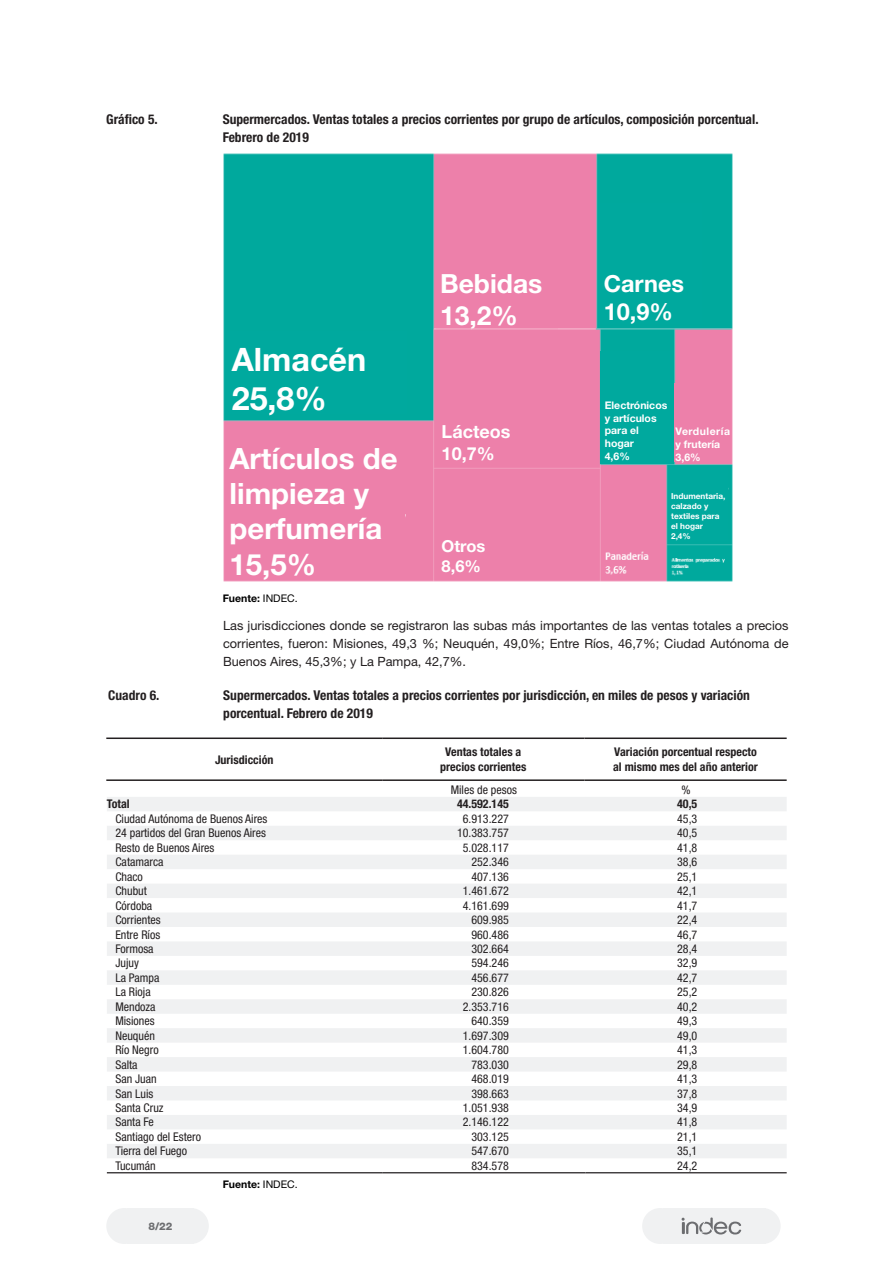
<style>
.page{position:relative;width:893px;height:1263px;background:#fff}
.page>*{position:absolute;margin:0;border:0;box-sizing:border-box;transform-origin:0 0}
.t1{font:700 32.25px "Helvetica Neue LT Std";color:#fff}
.t2{font:700 29.4px/35.2px "Helvetica Neue LT Std";color:#fff}
.t3{font:700 26.4px "Helvetica Neue LT Std";color:#fff}
.t4{font:700 23.55px "Helvetica Neue LT Std";color:#fff}
.t5{font:700 18px "Helvetica Neue LT Std";color:#fff}
.t6{font:700 16.5px "Helvetica Neue LT Std";color:#fff}
.t7{font:700 condensed 13.5px/18px "Helvetica Neue LT Std";color:#231f20}
.t8{font:12.75px/18px "Helvetica Neue LT Std";color:#231f20;text-align:justify}
.t9{font:condensed 12px "Helvetica Neue LT Std";color:#231f20}
.t10{font:700 condensed 12px "Helvetica Neue LT Std";color:#231f20}
.t11{font:700 10.5px/12.6px "Helvetica Neue LT Std";color:#fff}
.t12{font:700 10.5px "Helvetica Neue LT Std";color:#000}
.t13{font:800 10.5px "Helvetica Neue LT Std";color:#6c6d70}
.t14{font:700 8.25px/9.9px "Helvetica Neue LT Std";color:#fff}
.s1{font-weight:400}
</style>
<div class="page">
<div style="left:642px;top:1208px;width:36px;height:36px;background:#f0f1f2;border-radius:50%"></div>
<div style="left:106px;top:1208px;width:36px;height:36px;background:#f0f1f2;border-radius:50%"></div>
<div style="left:745px;top:1208px;width:36px;height:36px;background:#f0f1f2;border-radius:50%"></div>
<div style="left:173px;top:1208px;width:36px;height:36px;background:#f0f1f2;border-radius:50%"></div>
<div style="left:663px;top:1208px;width:103px;height:36px;background:#f0f1f2"></div>
<div style="left:127px;top:1208px;width:67px;height:36px;background:#f0f1f2"></div>
<svg style="left:682px;top:1217px;width:59px;height:17px"></svg>
<svg style="left:107px;top:797px;width:680px;height:361px;fill:#f2f3f4"></svg>
<hr style="left:107px;top:1172px;width:275px;height:1px;background:#231f20">
<hr style="left:382px;top:1172px;width:203px;height:1px;background:#231f20">
<hr style="left:585px;top:1172px;width:202px;height:1px;background:#231f20">
<hr style="left:106px;top:737px;width:276px;height:2px;background:#231f20">
<hr style="left:382px;top:737px;width:202px;height:2px;background:#231f20">
<hr style="left:584px;top:737px;width:203px;height:2px;background:#231f20">
<hr style="left:106px;top:779px;width:276px;height:2px;background:#231f20">
<hr style="left:382px;top:779px;width:202px;height:2px;background:#231f20">
<hr style="left:584px;top:779px;width:203px;height:2px;background:#231f20">
<img style="left:223px;top:153px;width:510px;height:429px">
<div style="left:228px;top:331px;width:179px;height:83px;background:#00a99e"></div>
<div style="left:600px;top:203px;width:102px;height:121px;background:#00a99e"></div>
<div style="left:601px;top:351px;width:72px;height:113px;background:#00a99e"></div>
<div style="left:670px;top:468px;width:58px;height:72px;background:#00a99e"></div>
<div style="left:225px;top:426px;width:180px;height:153px;background:#ed80aa"></div>
<div style="left:436px;top:211px;width:121px;height:118px;background:#ed80aa"></div>
<div style="left:437px;top:378px;width:127px;height:86px;background:#ed80aa"></div>
<div style="left:674px;top:384px;width:57px;height:78px;background:#ed80aa"></div>
<div style="left:437px;top:505px;width:122px;height:71px;background:#ed80aa"></div>
<hr style="left:596px;top:328px;width:135px;height:1px;background:#62c6c1">
<hr style="left:434px;top:328px;width:162px;height:1px;background:#f6b1cb">
<p class="t7" style="left:106px;top:110px;width:53px">Gráfico 5.</p>
<p class="t7" style="left:223px;top:110px;width:537px">Supermercados. Ventas totales a precios corrientes por grupo de artículos, composición porcentual.<br>Febrero de 2019</p>
<p class="t1" style="left:232px;top:340px;width:136px">Almacén</p>
<p class="t1" style="left:232px;top:378px;width:97px">25,8%</p>
<p class="t2" style="left:230px;top:440px;width:170px">Artículos de limpieza y perfumería</p>
<p class="t2" style="left:230px;top:546px;width:88px">15,5%</p>
<p class="t12" style="left:223px;top:591px;width:76px">Fuente: <span class="s1">INDEC.</span></p>
<p class="t3" style="left:440px;top:267px;width:104px">Bebidas</p>
<p class="t3" style="left:440px;top:299px;width:79px">13,2%</p>
<p class="t5" style="left:442px;top:421px;width:70px">Lácteos</p>
<p class="t5" style="left:442px;top:442px;width:55px">10,7%</p>
<p class="t6" style="left:442px;top:536px;width:45px">Otros</p>
<p class="t6" style="left:442px;top:556px;width:41px">8,6%</p>
<p class="t4" style="left:604px;top:269px;width:82px">Carnes</p>
<p class="t4" style="left:604px;top:297px;width:71px">10,9%</p>
<p class="t11" style="left:605px;top:399px;width:64px">Electrónicos y artículos para el</p>
<p class="t11" style="left:605px;top:437px;width:31px">hogar</p>
<p class="t11" style="left:605px;top:449px;width:27px">4,6%</p>
<p class="t11" style="left:676px;top:425px;width:56px">Verdulería y frutería<br>3,6%</p>
<p class="t14" style="left:671px;top:491px;width:56px">Indumentaria, calzado y</p>
<p class="t14" style="left:671px;top:511px;width:50px">textiles para el hogar<br>2,4%</p>
<p class="t8" style="left:223px;top:616px;width:567px">Las jurisdicciones donde se registraron las subas más importantes de las ventas totales a precios corrientes, fueron: Misiones, 49,3 %; Neuquén, 49,0%; Entre Ríos, 46,7%; Ciudad Autónoma de Buenos Aires, 45,3%; y La Pampa, 42,7%.</p>
<p class="t7" style="left:108px;top:686px;width:53px">Cuadro 6.</p>
<p class="t7" style="left:223px;top:686px;width:528px">Supermercados. Ventas totales a precios corrientes por jurisdicción, en miles de pesos y variación porcentual. Febrero de 2019</p>
<p class="t10" style="left:215px;top:752px;width:60px">Jurisdicción</p>
<p class="t10" style="left:445px;top:745px;width:78px">Ventas totales a</p>
<p class="t10" style="left:440px;top:759px;width:88px">precios corrientes</p>
<p class="t10" style="left:614px;top:745px;width:144px">Variación porcentual respecto</p>
<p class="t10" style="left:613px;top:759px;width:146px">al mismo mes del año anterior</p>
<p class="t9" style="left:451px;top:782px;width:68px">Miles de pesos</p>
<p class="t9" style="left:681px;top:782px;width:11px">%</p>
<p class="t10" style="left:107px;top:797px;width:24px">Total</p>
<p class="t10" style="left:457px;top:797px;width:53px">44.592.145</p>
<p class="t10" style="left:677px;top:797px;width:22px">40,5</p>
<p class="t9" style="left:115px;top:812px;width:154px">Ciudad Autónoma de Buenos Aires</p>
<p class="t9" style="left:463px;top:812px;width:48px">6.913.227</p>
<p class="t9" style="left:677px;top:812px;width:22px">45,3</p>
<p class="t9" style="left:115px;top:826px;width:152px">24 partidos del Gran Buenos Aires</p>
<p class="t9" style="left:457px;top:826px;width:53px">10.383.757</p>
<p class="t9" style="left:677px;top:826px;width:22px">40,5</p>
<p class="t9" style="left:115px;top:840px;width:101px">Resto de Buenos Aires</p>
<p class="t9" style="left:463px;top:840px;width:48px">5.028.117</p>
<p class="t9" style="left:677px;top:840px;width:22px">41,8</p>
<p class="t9" style="left:115px;top:855px;width:50px">Catamarca</p>
<p class="t9" style="left:471px;top:855px;width:39px">252.346</p>
<p class="t9" style="left:677px;top:855px;width:22px">38,6</p>
<p class="t9" style="left:115px;top:869px;width:29px">Chaco</p>
<p class="t9" style="left:471px;top:869px;width:39px">407.136</p>
<p class="t9" style="left:677px;top:869px;width:22px">25,1</p>
<p class="t9" style="left:115px;top:884px;width:33px">Chubut</p>
<p class="t9" style="left:463px;top:884px;width:48px">1.461.672</p>
<p class="t9" style="left:677px;top:884px;width:22px">42,1</p>
<p class="t9" style="left:115px;top:898px;width:38px">Córdoba</p>
<p class="t9" style="left:463px;top:898px;width:48px">4.161.699</p>
<p class="t9" style="left:677px;top:898px;width:22px">41,7</p>
<p class="t9" style="left:115px;top:913px;width:47px">Corrientes</p>
<p class="t9" style="left:471px;top:913px;width:39px">609.985</p>
<p class="t9" style="left:677px;top:913px;width:22px">22,4</p>
<p class="t9" style="left:115px;top:927px;width:46px">Entre Ríos</p>
<p class="t9" style="left:471px;top:927px;width:39px">960.486</p>
<p class="t9" style="left:677px;top:927px;width:22px">46,7</p>
<p class="t9" style="left:115px;top:942px;width:40px">Formosa</p>
<p class="t9" style="left:471px;top:942px;width:39px">302.664</p>
<p class="t9" style="left:677px;top:942px;width:22px">28,4</p>
<p class="t9" style="left:115px;top:956px;width:25px">Jujuy</p>
<p class="t9" style="left:471px;top:956px;width:39px">594.246</p>
<p class="t9" style="left:677px;top:956px;width:22px">32,9</p>
<p class="t9" style="left:115px;top:971px;width:45px">La Pampa</p>
<p class="t9" style="left:471px;top:971px;width:39px">456.677</p>
<p class="t9" style="left:677px;top:971px;width:22px">42,7</p>
<p class="t9" style="left:115px;top:985px;width:37px">La Rioja</p>
<p class="t9" style="left:471px;top:985px;width:39px">230.826</p>
<p class="t9" style="left:677px;top:985px;width:22px">25,2</p>
<p class="t9" style="left:115px;top:999px;width:42px">Mendoza</p>
<p class="t9" style="left:463px;top:999px;width:48px">2.353.716</p>
<p class="t9" style="left:677px;top:999px;width:22px">40,2</p>
<p class="t9" style="left:115px;top:1014px;width:41px">Misiones</p>
<p class="t9" style="left:471px;top:1014px;width:39px">640.359</p>
<p class="t9" style="left:677px;top:1014px;width:22px">49,3</p>
<p class="t9" style="left:115px;top:1028px;width:41px">Neuquén</p>
<p class="t9" style="left:463px;top:1028px;width:48px">1.697.309</p>
<p class="t9" style="left:677px;top:1028px;width:22px">49,0</p>
<p class="t9" style="left:115px;top:1043px;width:45px">Río Negro</p>
<p class="t9" style="left:463px;top:1043px;width:48px">1.604.780</p>
<p class="t9" style="left:677px;top:1043px;width:22px">41,3</p>
<p class="t9" style="left:115px;top:1057px;width:24px">Salta</p>
<p class="t9" style="left:471px;top:1057px;width:39px">783.030</p>
<p class="t9" style="left:677px;top:1057px;width:22px">29,8</p>
<p class="t9" style="left:115px;top:1072px;width:43px">San Juan</p>
<p class="t9" style="left:471px;top:1072px;width:39px">468.019</p>
<p class="t9" style="left:677px;top:1072px;width:22px">41,3</p>
<p class="t9" style="left:115px;top:1086px;width:39px">San Luis</p>
<p class="t9" style="left:471px;top:1086px;width:39px">398.663</p>
<p class="t9" style="left:677px;top:1086px;width:22px">37,8</p>
<p class="t9" style="left:115px;top:1101px;width:50px">Santa Cruz</p>
<p class="t9" style="left:463px;top:1101px;width:48px">1.051.938</p>
<p class="t9" style="left:677px;top:1101px;width:22px">34,9</p>
<p class="t9" style="left:115px;top:1115px;width:40px">Santa Fe</p>
<p class="t9" style="left:463px;top:1115px;width:48px">2.146.122</p>
<p class="t9" style="left:677px;top:1115px;width:22px">41,8</p>
<p class="t9" style="left:115px;top:1130px;width:87px">Santiago del Estero</p>
<p class="t9" style="left:471px;top:1130px;width:39px">303.125</p>
<p class="t9" style="left:677px;top:1130px;width:22px">21,1</p>
<p class="t9" style="left:115px;top:1144px;width:73px">Tierra del Fuego</p>
<p class="t9" style="left:471px;top:1144px;width:39px">547.670</p>
<p class="t9" style="left:677px;top:1144px;width:22px">35,1</p>
<p class="t9" style="left:115px;top:1158px;width:42px">Tucumán</p>
<p class="t9" style="left:471px;top:1158px;width:39px">834.578</p>
<p class="t9" style="left:677px;top:1158px;width:22px">24,2</p>
<p class="t13" style="left:148px;top:1220px;width:26px">8/22</p>
<p class="t12" style="left:223px;top:1178px;width:76px">Fuente: <span class="s1">INDEC.</span></p>
</div>
